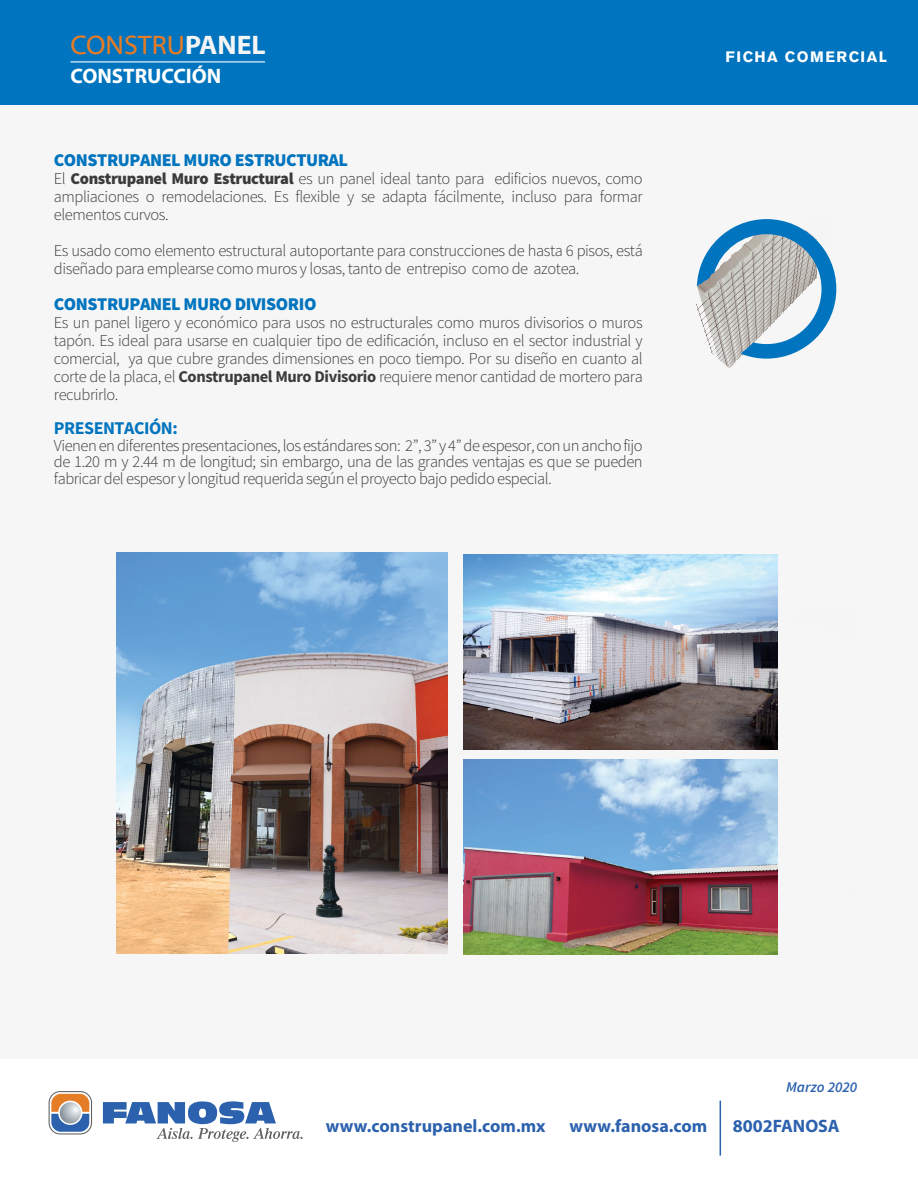
<style>
.page{position:relative;width:918px;height:1188px;background:#fff}
.page>*{position:absolute;margin:0;border:0;box-sizing:border-box;transform-origin:0 0}
.t1{font:27px "Myriad Web Pro";color:#e77c25}
.t2{font:700 21px "Myriad Pro";color:#fff}
.t3{font:900 18px "Source Sans Pro";letter-spacing:-.025em;color:#0074be}
.t4{font:700 18px "Myriad Pro";color:#2c61ae}
.t5{font:700 18px "Source Sans Pro";letter-spacing:-.025em;color:#0074be}
.t6{font:300 16.5px/18px "Source Sans Pro";letter-spacing:-.025em;color:#3b3b3b;text-align:justify}
.t7{font:700 15px "Akzidenz Grotesk BQ";letter-spacing:.1em;color:#fff}
.t8{font:italic 600 15px "Source Sans Pro";color:#2c61ae}
.s1{font-weight:700;color:#f5f5f5}
.s2{font-weight:900}
.s3{font-weight:700}
</style>
<div class="page">
<div style="left:0;top:0;width:918px;height:105px;background:#0074be"></div>
<hr style="left:71px;top:61px;width:194px;height:1px;background:#fff">
<hr style="left:720px;top:1101px;width:1px;height:55px;background:#2c61ae">
<img style="left:718px;top:359px;width:21px;height:9px">
<svg style="left:697px;top:219px;width:139px;height:140px"></svg>
<svg style="left:49px;top:1091px;width:43px;height:44px"></svg>
<svg style="left:103px;top:1101px;width:200px;height:41px"></svg>
<svg style="left:60px;top:1102px;width:21px;height:21px"></svg>
<img style="left:117px;top:552px;width:331px;height:402px">
<img style="left:463px;top:554px;width:315px;height:195px">
<img style="left:463px;top:760px;width:315px;height:195px">
<h1 class="t1" style="left:71px;top:30px;width:197px">CONSTRU<span class="s1">PANEL</span></h1>
<p class="t2" style="left:71px;top:62px;width:152px">CONSTRUCCIÓN</p>
<p class="t3" style="left:54px;top:147px;width:296px">CONSTRUPANEL MURO ESTRUCTURAL</p>
<p class="t6" style="left:54px;top:169px;width:590px">El <span class="s2">Construpanel Muro Estructural</span> es un panel ideal tanto para edificios nuevos, como ampliaciones o remodelaciones. Es flexible y se adapta fácilmente, incluso para formar elementos curvos.</p>
<p class="t6" style="left:54px;top:241px;width:590px">Es usado como elemento estructural autoportante para construcciones de hasta 6 pisos, está diseñado para emplearse como muros y losas, tanto de entrepiso como de azotea.</p>
<p class="t3" style="left:54px;top:291px;width:264px">CONSTRUPANEL MURO DIVISORIO</p>
<p class="t6" style="left:54px;top:313px;width:590px">Es un panel ligero y económico para usos no estructurales como muros divisorios o muros tapón. Es ideal para usarse en cualquier tipo de edificación, incluso en el sector industrial y comercial, ya que cubre grandes dimensiones en poco tiempo. Por su diseño en cuanto al corte de la placa, el <span class="s3">Construpanel Muro Divisorio</span> requiere menor cantidad de mortero para recubrirlo.</p>
<p class="t5" style="left:54px;top:416px;width:125px">PRESENTACIÓN:</p>
<p class="t6" style="left:54px;top:437px;width:590px;line-height:16.5px">Vienen en diferentes presentaciones, los estándares son: 2”, 3” y 4” de espesor, con un ancho fijo de 1.20 m y 2.44 m de longitud; sin embargo, una de las grandes ventajas es que se pueden fabricar del espesor y longitud requerida según el proyecto bajo pedido especial.</p>
<p class="t7" style="left:726px;top:48px;width:163px">FICHA COMERCIAL</p>
<p class="t8" style="left:786px;top:1077px;width:73px">Marzo 2020</p>
<p class="t4" style="left:326px;top:1114px;width:221px">www.construpanel.com.mx</p>
<p class="t4" style="left:570px;top:1114px;width:139px">www.fanosa.com</p>
<p class="t4" style="left:733px;top:1114px;width:108px">8002FANOSA</p>
</div>
